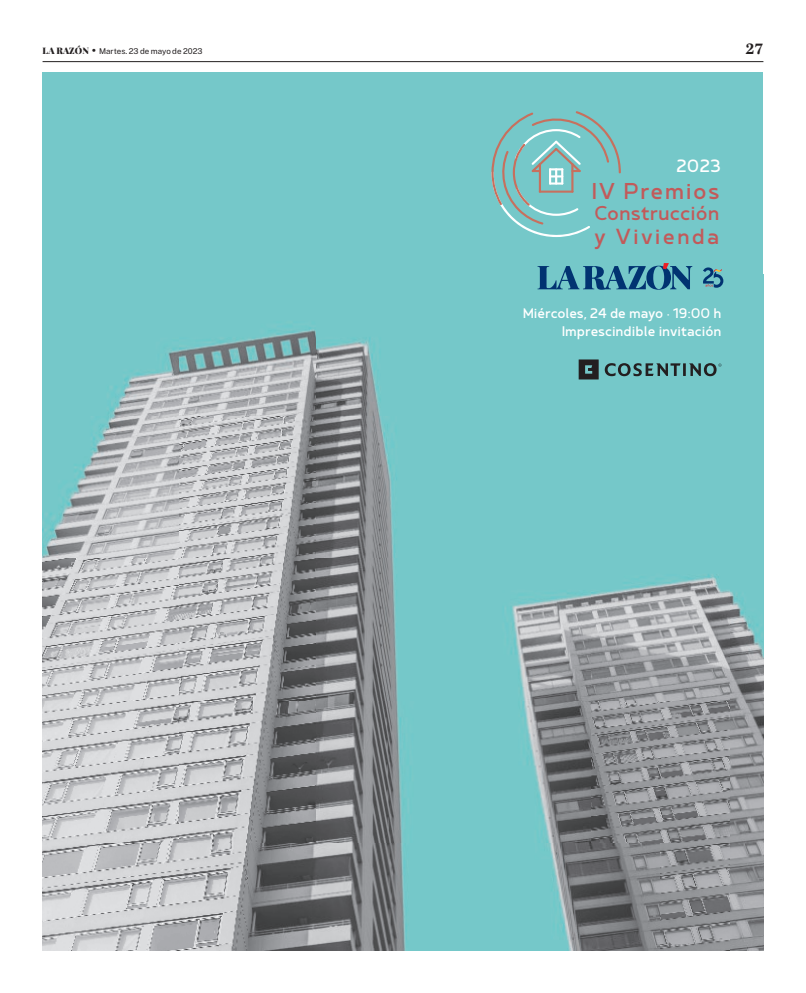
<style>
.page{position:relative;width:806px;height:993px;background:#fff}
.page>*{position:absolute;margin:0;border:0;box-sizing:border-box;transform-origin:0 0}
.t1{font:27.1px "Betm";letter-spacing:.05em;color:#c25a5a}
.t2{font:25.9px "Betm";letter-spacing:.08em;color:#c25a5a}
.t3{font:23.8px "Betm";letter-spacing:.005em;color:#c25a5a}
.t4{font:21.1px "Betm";color:#fff}
.t5{font:16.5px/18px "Betm";color:#fff;text-align:right}
.t6{font:700 15px "Nimrod MT Std";color:#231f20}
.t7{font:8px "Public Sans";color:#231f20}
.s1{font-family:"Playfair Display";font-weight:900;font-size:9px}
.s2{font-weight:900;font-size:10px}
</style>
<div class="page">
<hr style="left:43px;top:61px;width:720px;height:1px;background:#231f20">
<div style="left:43px;top:72px;width:720px;height:878px;background:#75c8c9"></div>
<img style="left:42px;top:274px;width:721px;height:676px">
<svg style="left:491px;top:111px;width:129px;height:126px"></svg>
<hr style="left:571px;top:163px;width:2px;height:30px;background:#c7705e">
<hr style="left:538px;top:163px;width:2px;height:30px;background:#c7705e">
<svg style="left:702px;top:267px;width:21px;height:20px"></svg>
<svg style="left:537px;top:263px;width:155px;height:27px"></svg>
<svg style="left:578px;top:359px;width:20px;height:20px"></svg>
<svg style="left:604px;top:363px;width:117px;height:13px"></svg>
<p class="t7" style="left:43px;top:48px;width:161px"><span class="s1">LA RAZÓN</span> <span class="s2">•</span> Martes. 23 de mayo de 2023</p>
<p class="t6" style="left:745px;top:40px;width:19px">27</p>
<p class="t4" style="left:675px;top:158px;width:46px">2023</p>
<h1 class="t1" style="left:591px;top:182px;width:129px">IV Premios</h1>
<h3 class="t3" style="left:594px;top:205px;width:127px">Construcción</h3>
<h2 class="t2" style="left:594px;top:227px;width:127px">y Vivienda</h2>
<p class="t5" style="left:522px;top:305px;width:200px">Miércoles, 24 de mayo • 19:00 h<br>Imprescindible invitación</p>
</div>
